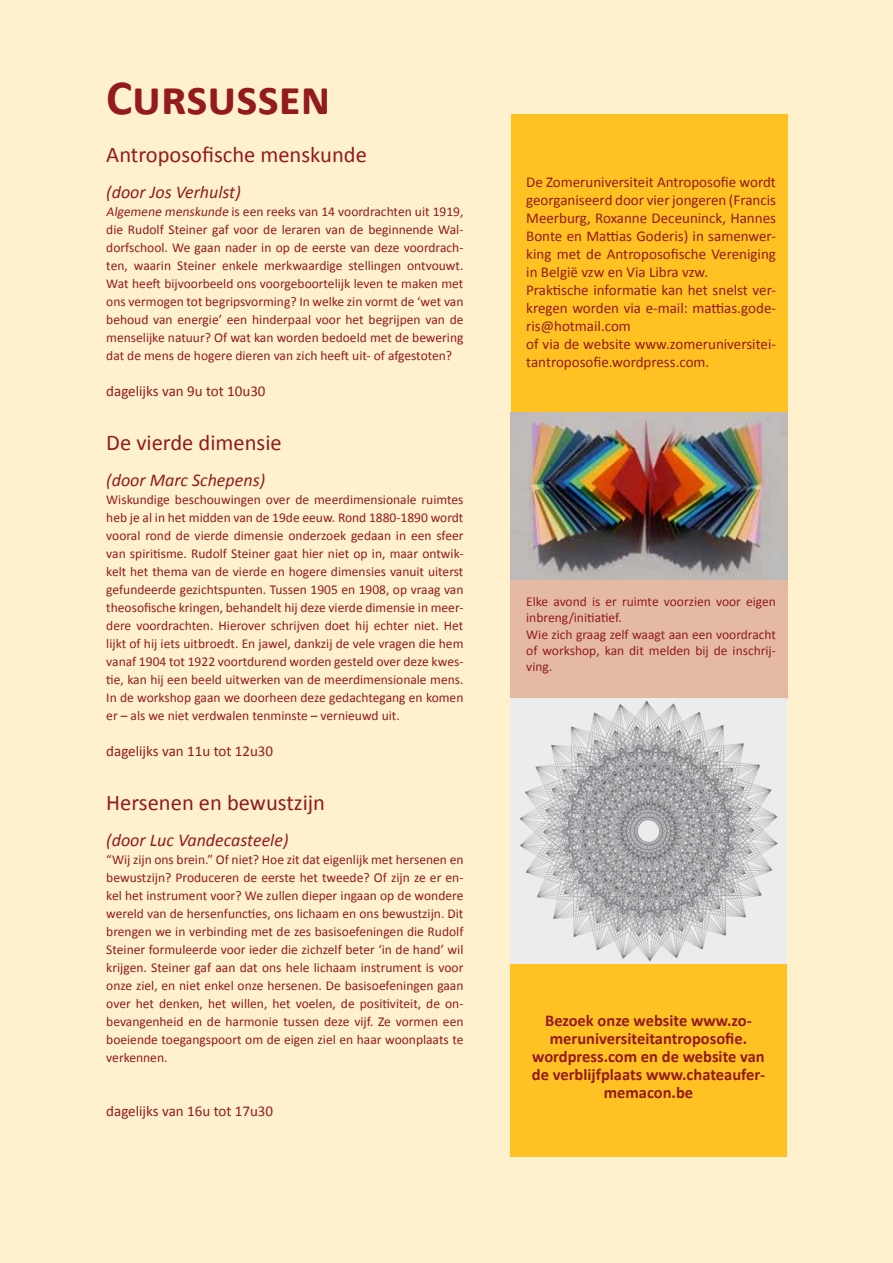
<style>
.page{position:relative;width:893px;height:1263px;background:#fff1ce}
.page>*{position:absolute;margin:0;border:0;box-sizing:border-box;transform-origin:0 0}
.t1{font:700 49.5px "Calibri";color:#931a1d}
.t2{font:22.5px "Calibri";color:#931a1d}
.t3{font:italic 18px "Calibri";color:#931a1d}
.t4{font:700 16.5px/18px "Calibri";color:#931a1d;text-align:center}
.t5{font:15px/18px "Calibri";color:#931a1d}
.t6{font:13.5px/18px "Calibri";color:#931a1d;text-align:justify}
</style>
<div class="page">
<div style="left:510px;top:963px;width:277px;height:194px;background:#ffc222"></div>
<div style="left:510px;top:580px;width:277px;height:119px;background:#e4bba2"></div>
<div style="left:511px;top:115px;width:276px;height:330px;background:#ffc222"></div>
<img style="left:510px;top:699px;width:277px;height:264px">
<img style="left:511px;top:412px;width:276px;height:168px">
<h1 class="t1" style="left:106px;top:67px;width:226px">Cursussen</h1>
<h2 class="t2" style="left:106px;top:141px;width:262px">Antroposofische menskunde</h2>
<h3 class="t3" style="left:106px;top:181px;width:136px">(door Jos Verhulst)</h3>
<p class="t6" style="left:106px;top:202px;width:359px">Algemene menskunde is een reeks van 14 voordrachten uit 1919, die Rudolf Steiner gaf voor de leraren van de beginnende Wal&shy;dorfschool. We gaan nader in op de eerste van deze voordrach&shy;ten, waarin Steiner enkele merkwaardige stellingen ontvouwt.<br>Wat heeft bijvoorbeeld ons voorgeboortelijk leven te maken met ons vermogen tot begripsvorming? In welke zin vormt de ‘wet van behoud van energie’ een hinderpaal voor het begrijpen van de menselijke natuur? Of wat kan worden bedoeld met de bewering dat de mens de hogere dieren van zich heeft uit- of afgestoten?</p>
<p class="t5" style="left:106px;top:381px;width:161px">dagelijks van 9u tot 10u30</p>
<h2 class="t2" style="left:106px;top:429px;width:177px">De vierde dimensie</h2>
<h3 class="t3" style="left:106px;top:469px;width:160px">(door Marc Schepens)</h3>
<p class="t6" style="left:106px;top:490px;width:359px">Wiskundige beschouwingen over de meerdimensionale ruimtes heb je al in het midden van de 19de eeuw. Rond 1880-1890 wordt vooral rond de vierde dimensie onderzoek gedaan in een sfeer van spiritisme. Rudolf Steiner gaat hier niet op in, maar ontwik&shy;kelt het thema van de vierde en hogere dimensies vanuit uiterst gefundeerde gezichtspunten. Tussen 1905 en 1908, op vraag van theosofische kringen, behandelt hij deze vierde dimensie in meer&shy;dere voordrachten. Hierover schrijven doet hij echter niet. Het lijkt of hij iets uitbroedt. En jawel, dankzij de vele vragen die hem vanaf 1904 tot 1922 voortdurend worden gesteld over deze kwes&shy;tie, kan hij een beeld uitwerken van de meerdimensionale mens.<br>In de workshop gaan we doorheen deze gedachtegang en komen er – als we niet verdwalen tenminste – vernieuwd uit.</p>
<p class="t5" style="left:106px;top:741px;width:168px">dagelijks van 11u tot 12u30</p>
<h2 class="t2" style="left:106px;top:789px;width:220px">Hersenen en bewustzijn</h2>
<h3 class="t3" style="left:106px;top:829px;width:184px">(door Luc Vandecasteele)</h3>
<p class="t6" style="left:106px;top:850px;width:359px">“Wij zijn ons brein.” Of niet? Hoe zit dat eigenlijk met hersenen en bewustzijn? Produceren de eerste het tweede? Of zijn ze er en&shy;kel het instrument voor? We zullen dieper ingaan op de wondere wereld van de hersenfuncties, ons lichaam en ons bewustzijn. Dit brengen we in verbinding met de zes basisoefeningen die Rudolf Steiner formuleerde voor ieder die zichzelf beter ‘in de hand’ wil krijgen. Steiner gaf aan dat ons hele lichaam instrument is voor onze ziel, en niet enkel onze hersenen. De basisoefeningen gaan over het denken, het willen, het voelen, de positiviteit, de on&shy;bevangenheid en de harmonie tussen deze vijf. Ze vormen een boeiende toegangspoort om de eigen ziel en haar woonplaats te verkennen.</p>
<p class="t5" style="left:106px;top:1101px;width:168px">dagelijks van 16u tot 17u30</p>
<p class="t5" style="left:526px;top:172px;width:251px">De Zomeruniversiteit Antroposofie wordt georganiseerd door vier jongeren (Francis Meerburg, Roxanne Deceuninck, Hannes Bonte en Mattias Goderis) in samenwer&shy;king met de Antroposofische Vereniging in België vzw en Via Libra vzw.<br>Praktische informatie kan het snelst ver&shy;kregen worden via e-mail: mattias.gode&shy;ris@hotmail.com<br>of via de website www.zomeruniversitei&shy;tantroposofie.wordpress.com.</p>
<p class="t6" style="left:526px;top:593px;width:251px;line-height:16.2px;text-align:left">Elke avond is er ruimte voorzien voor eigen inbreng/initiatief.<br>Wie zich graag zelf waagt aan een voordracht of workshop, kan dit melden bij de inschrij&shy;ving.</p>
<p class="t4" style="left:532px;top:1011px;width:235px">Bezoek onze website www.zo&shy;meruniversiteitantroposofie. wordpress.com en de website van de verblijfplaats www.chateaufer&shy;memacon.be</p>
</div>
